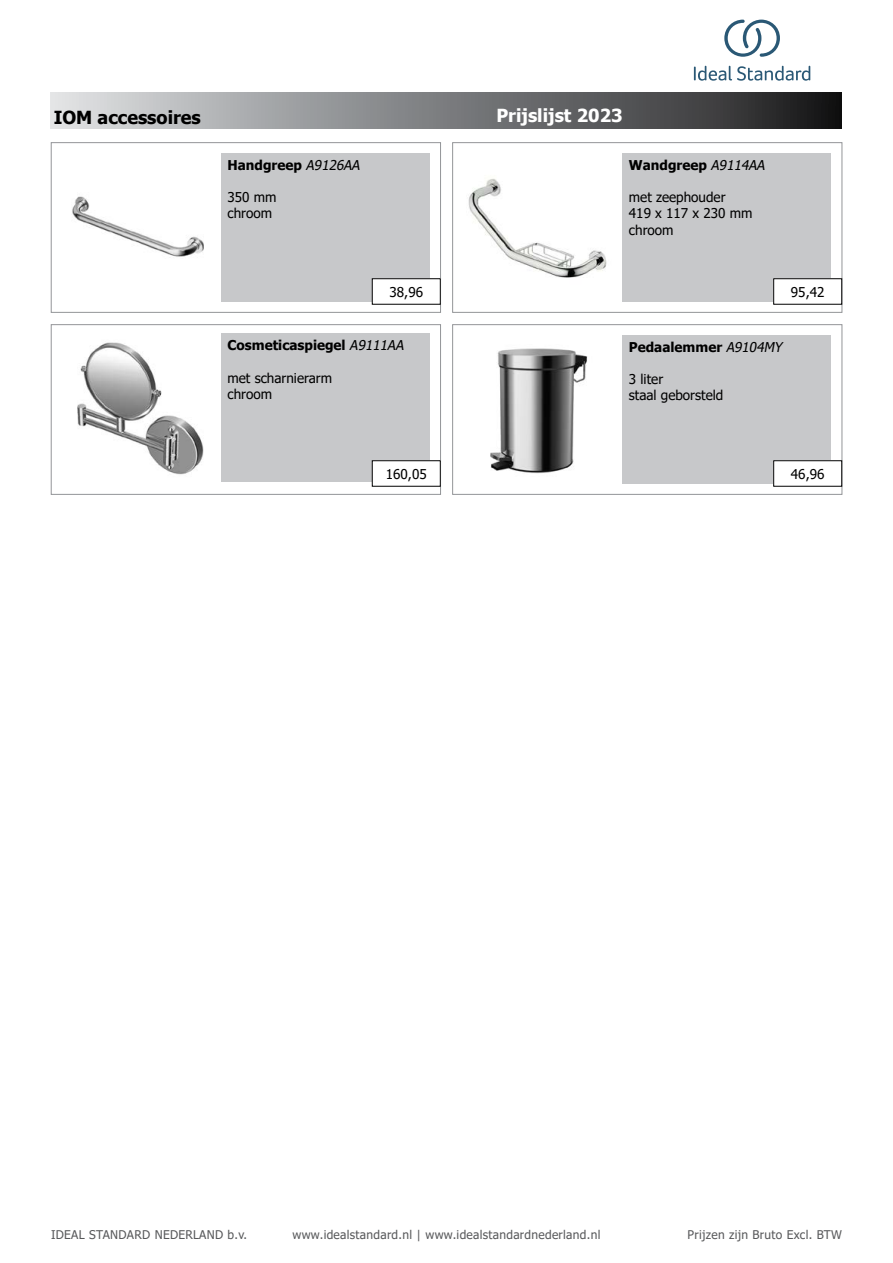
<style>
.page{position:relative;width:893px;height:1263px;background:#fff}
.page>*{position:absolute;margin:0;border:0;box-sizing:border-box;transform-origin:0 0}
.t1{font:700 18px "Tahoma";color:#fff}
.t2{font:700 18px "Tahoma";color:#000}
.t3{font:13.5px/16.2px "Tahoma";color:#000}
.t4{font:700 13.5px "Tahoma";color:#000}
.t5{font:12px "Tahoma";letter-spacing:.025em;color:#58595b}
.s1{font-weight:400;font-style:italic}
</style>
<div class="page">
<div style="left:51px;top:92px;width:791px;height:37px;background:linear-gradient(to right,#dee1e3,#1a1a1b)"></div>
<div style="left:51px;top:324px;width:390px;height:171px;border:1px solid #939598"></div>
<img style="left:77px;top:342px;width:127px;height:133px">
<div style="left:221px;top:333px;width:209px;height:149px;background:#c7c8ca"></div>
<div style="left:452px;top:324px;width:390px;height:171px;border:1px solid #939598"></div>
<img style="left:490px;top:348px;width:98px;height:126px">
<div style="left:622px;top:335px;width:209px;height:149px;background:#c7c8ca"></div>
<div style="left:452px;top:142px;width:390px;height:171px;border:1px solid #939598"></div>
<img style="left:468px;top:178px;width:139px;height:100px">
<div style="left:622px;top:153px;width:209px;height:149px;background:#c7c8ca"></div>
<div style="left:51px;top:142px;width:390px;height:171px;border:1px solid #939598"></div>
<img style="left:72px;top:196px;width:132px;height:61px">
<div style="left:221px;top:153px;width:209px;height:149px;background:#c7c8ca"></div>
<div style="left:372px;top:461px;width:68px;height:25px;background:#fff"></div>
<div style="left:372px;top:460px;width:68px;height:26px;border:1px solid #000"></div>
<div style="left:774px;top:461px;width:68px;height:25px;background:#fff"></div>
<div style="left:773px;top:460px;width:69px;height:26px;border:1px solid #000"></div>
<div style="left:774px;top:279px;width:68px;height:25px;background:#fff"></div>
<div style="left:372px;top:279px;width:68px;height:25px;background:#fff"></div>
<svg style="left:694px;top:66px;width:116px;height:15px"></svg>
<svg style="left:724px;top:20px;width:56px;height:37px"></svg>
<h1 class="t2" style="left:54px;top:105px;width:149px">IOM accessoires</h1>
<p class="t4" style="left:227px;top:155px;width:137px">Handgreep <span class="s1">A9126AA</span></p>
<p class="t3" style="left:227px;top:190px;width:51px">350 mm chroom</p>
<h1 class="t1" style="left:496px;top:103px;width:128px">Prijslijst 2023</h1>
<p class="t4" style="left:629px;top:155px;width:141px">Wandgreep <span class="s1">A9114AA</span></p>
<p class="t3" style="left:629px;top:190px;width:125px">met zeephouder<br>419 x 117 x 230 mm chroom</p>
<p class="t3" style="left:389px;top:284px;width:35px">38,96</p>
<p class="t3" style="left:791px;top:284px;width:35px">95,42</p>
<p class="t4" style="left:227px;top:336px;width:181px">Cosmeticaspiegel <span class="s1">A9111AA</span></p>
<p class="t3" style="left:227px;top:370px;width:106px">met scharnierarm chroom</p>
<p class="t4" style="left:629px;top:337px;width:158px">Pedaalemmer <span class="s1">A9104MY</span></p>
<p class="t3" style="left:629px;top:372px;width:96px">3 liter<br>staal geborsteld</p>
<p class="t3" style="left:386px;top:466px;width:42px">160,05</p>
<p class="t3" style="left:791px;top:466px;width:35px">46,96</p>
<p class="t5" style="left:51px;top:1227px;width:198px">IDEAL STANDARD NEDERLAND b.v.</p>
<p class="t5" style="left:292px;top:1227px;width:309px">www.idealstandard.nl | www.idealstandardnederland.nl</p>
<p class="t5" style="left:688px;top:1227px;width:156px">Prijzen zijn Bruto Excl. BTW</p>
</div>
